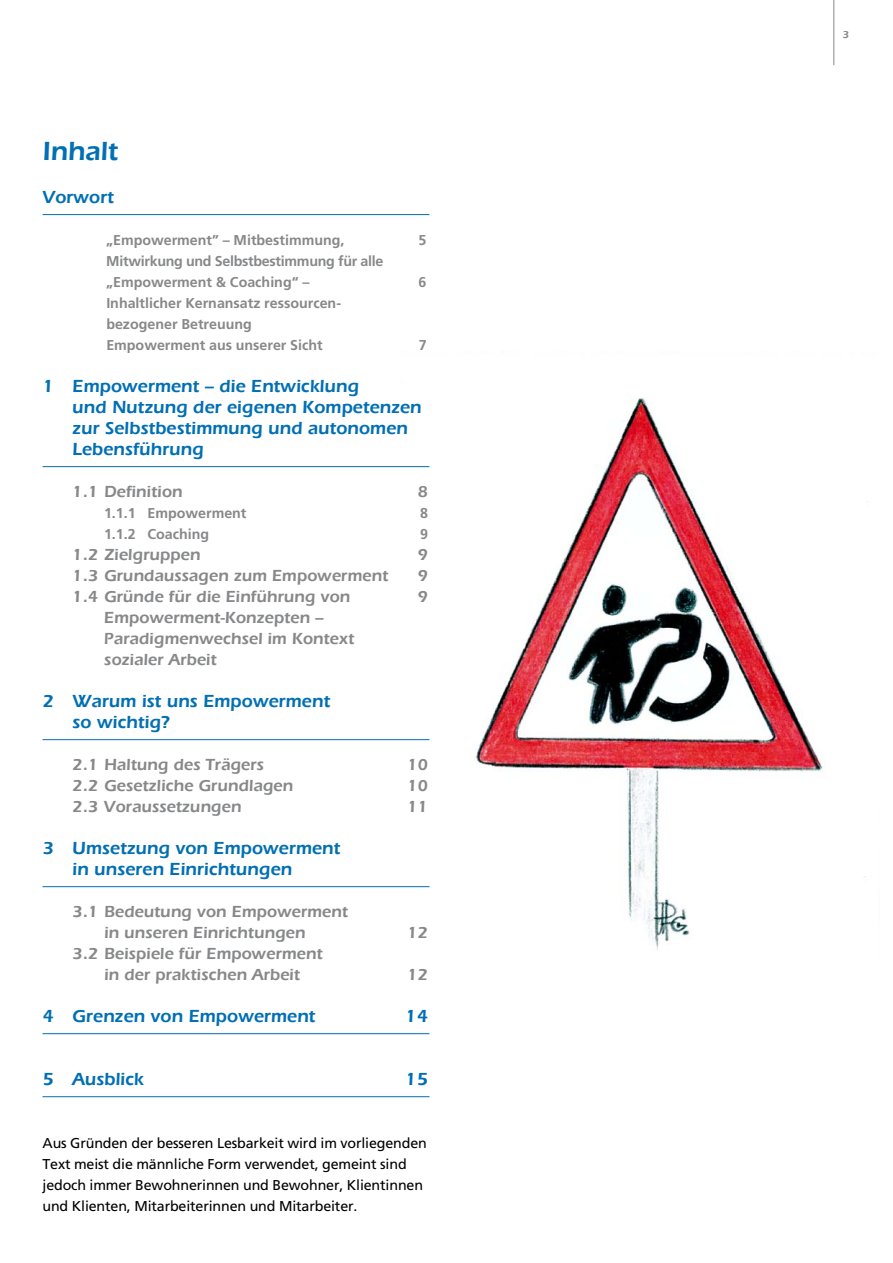
<style>
.page{position:relative;width:893px;height:1263px;background:#fff}
.page>*{position:absolute;margin:0;border:0;box-sizing:border-box;transform-origin:0 0}
.t1{font:600 27px "ITC Eras LT";color:#006fb4}
.t2{font:600 18px/21px "ITC Eras LT";color:#006fb4}
.t3{font:600 16.5px/21px "ITC Eras LT";color:#87888a}
.t4{font:14.25px/21px "Frutiger";letter-spacing:-.01em;color:#000}
.t5{font:700 14.25px/21px "Frutiger";color:#87888a}
.t6{font:700 14.25px/21px "Frutiger";letter-spacing:-.02em;color:#87888a}
.t7{font:600 10.5px "ITC Eras LT";color:#87888a}
</style>
<div class="page">
<hr style="left:833px;top:0;width:1px;height:65px;background:#87888a">
<img style="left:400px;top:397px;width:465px;height:553px">
<hr style="left:43px;top:214px;width:386px;height:1px;background:#006fb4">
<hr style="left:43px;top:466px;width:386px;height:1px;background:#006fb4">
<hr style="left:43px;top:739px;width:386px;height:1px;background:#006fb4">
<hr style="left:43px;top:886px;width:386px;height:1px;background:#006fb4">
<hr style="left:43px;top:1033px;width:386px;height:1px;background:#006fb4">
<hr style="left:43px;top:1096px;width:386px;height:1px;background:#006fb4">
<h1 class="t1" style="left:43px;top:135px;width:77px">Inhalt</h1>
<p class="t2" style="left:43px;top:187px;width:73px">Vorwort</p>
<p class="t5" style="left:106px;top:230px;width:240px">„Empowerment” – Mitbestimmung,</p>
<p class="t5" style="left:419px;top:230px;width:9px">5</p>
<p class="t6" style="left:106px;top:251px;width:279px">Mitwirkung und Selbstbestimmung für alle „Empowerment &amp; Coaching“ –</p>
<p class="t5" style="left:419px;top:272px;width:9px">6</p>
<p class="t5" style="left:106px;top:293px;width:236px">Inhaltlicher Kernansatz ressourcen&shy;bezogener Betreuung<br>Empowerment aus unserer Sicht</p>
<p class="t5" style="left:419px;top:335px;width:9px">7</p>
<p class="t2" style="left:72px;top:376px;width:351px;text-indent:-30px">1 Empowerment – die Entwicklung<br>und Nutzung der eigenen Kompetenzen zur Selbstbestimmung und autonomen<br>Lebensführung</p>
<p class="t3" style="left:72px;top:481px;width:112px">1.1 Definition</p>
<p class="t3" style="left:418px;top:481px;width:12px">8</p>
<p class="t5" style="left:104px;top:503px;width:144px">1.1.1 Empowerment</p>
<p class="t5" style="left:420px;top:503px;width:9px">8</p>
<p class="t5" style="left:104px;top:524px;width:107px">1.1.2 Coaching</p>
<p class="t5" style="left:420px;top:524px;width:9px">9</p>
<p class="t3" style="left:72px;top:544px;width:130px">1.2 Zielgruppen</p>
<p class="t3" style="left:418px;top:544px;width:12px">9</p>
<p class="t3" style="left:72px;top:565px;width:317px">1.3 Grundaussagen zum Empowerment</p>
<p class="t3" style="left:418px;top:565px;width:12px">9</p>
<p class="t3" style="left:72px;top:586px;width:279px">1.4 Gründe für die Einführung von</p>
<p class="t3" style="left:418px;top:586px;width:12px">9</p>
<p class="t3" style="left:104px;top:607px;width:252px">Empowerment-Konzepten –<br>Paradigmenwechsel im Kontext sozialer Arbeit</p>
<p class="t2" style="left:72px;top:691px;width:259px;text-indent:-30px">2 Warum ist uns Empowerment so wichtig?</p>
<p class="t3" style="left:72px;top:754px;width:193px">2.1 Haltung des Trägers</p>
<p class="t3" style="left:407px;top:754px;width:22px">10</p>
<p class="t3" style="left:72px;top:775px;width:222px">2.2 Gesetzliche Grundlagen</p>
<p class="t3" style="left:407px;top:775px;width:22px">10</p>
<p class="t3" style="left:72px;top:796px;width:171px">2.3 Voraussetzungen</p>
<p class="t3" style="left:407px;top:796px;width:22px">11</p>
<p class="t2" style="left:72px;top:838px;width:269px;text-indent:-30px">3 Umsetzung von Empowerment in unseren Einrichtungen</p>
<p class="t3" style="left:104px;top:901px;width:245px;text-indent:-32px">3.1 Bedeutung von Empowerment in unseren Einrichtungen</p>
<p class="t3" style="left:407px;top:922px;width:22px">12</p>
<p class="t3" style="left:72px;top:943px;width:252px;text-align:center">3.2 Beispiele für Empowerment in der praktischen Arbeit</p>
<p class="t3" style="left:407px;top:964px;width:22px">12</p>
<p class="t2" style="left:43px;top:1006px;width:274px">4 Grenzen von Empowerment</p>
<p class="t2" style="left:405px;top:1006px;width:24px">14</p>
<p class="t2" style="left:43px;top:1069px;width:103px">5 Ausblick</p>
<p class="t2" style="left:405px;top:1069px;width:24px">15</p>
<p class="t4" style="left:43px;top:1133px;width:386px">Aus Gründen der besseren Lesbarkeit wird im vorliegenden Text meist die männliche Form verwendet, gemeint sind jedoch immer Bewohnerinnen und Bewohner, Klientinnen und Klienten, Mitarbeiterinnen und Mitarbeiter.</p>
<p class="t7" style="left:842px;top:28px;width:8px">3</p>
</div>
